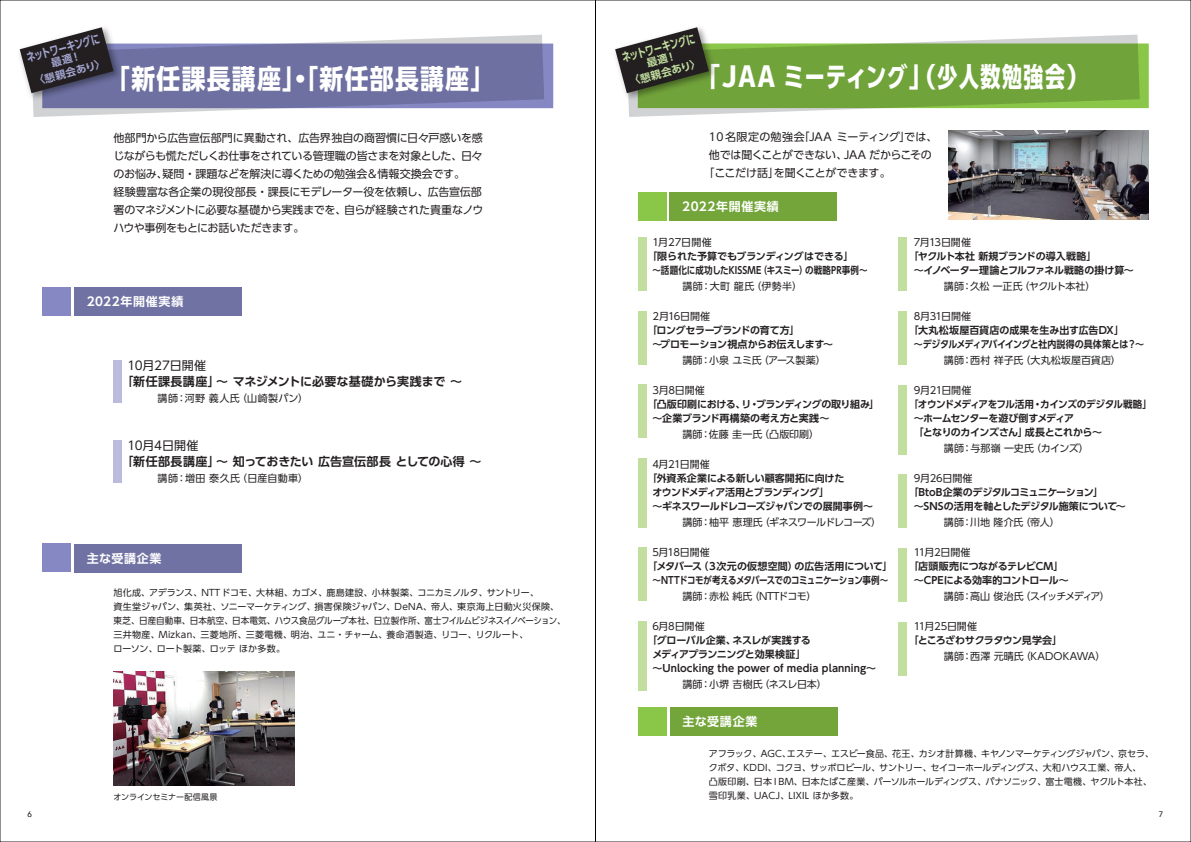
<style>
.page{position:relative;width:1191px;height:842px;background:#fff}
.page>*{position:absolute;margin:0;border:0;box-sizing:border-box;transform-origin:0 0}
.t1{font:700 27px "UD Shin Go C Osez Pr 6";letter-spacing:.05em;color:#fff;scale:1.06 1}
.t2{font:700 27px "UD Shin Go C Oniz Pr 6";letter-spacing:.05em;color:#fff}
.t3{font:700 12px "UD Shin Go Pro De";color:#231f20}
.t4{font:700 12px "UD Shin Go Pro De";letter-spacing:.055em;color:#fff}
.t5{font:12px "UD Shin Go Pro";letter-spacing:-.01em;color:#231f20}
.t6{font:12px "UD Shin Go C Osez Pr 6 De B";color:#a4a6d2}
.t7{font:12px "UD Shin Go C Osez Pr 6 De B";color:#c3dfa0}
.t8{font:11px/18px "UD Shin Go Pro";letter-spacing:-.02em;color:#231f20}
.t9{font:11px "UD Shin Go Pro";letter-spacing:.01em;color:#231f20}
.t10{font:700 10.4px "UD Shin Go Pro De";color:#a4a6d2}
.t11{font:700 10.4px "UD Shin Go Pro De";color:#c3dfa0}
.t12{font:700 10px/14px "UD Shin Go Pro De";letter-spacing:-.03em;color:#231f20}
.t13{font:10px "UD Shin Go Pro";letter-spacing:-.01em;color:#231f20}
.t14{font:700 10px/14px "UD Shin Go Pro De";letter-spacing:.005em;color:#231f20}
.t15{font:700 10px/14px "UD Shin Go Pro De";letter-spacing:-.05em;color:#231f20;scale:.96 1}
.t16{font:10px "UD Shin Go Pro";letter-spacing:.01em;color:#231f20}
.t17{font:10px "UD Shin Go Pro";letter-spacing:-.05em;color:#231f20}
.t18{font:10px "UD Shin Go Pro";letter-spacing:-.035em;color:#231f20}
.t19{font:10px "UD Shin Go Pro";letter-spacing:-.055em;color:#231f20}
.t20{font:10px "UD Shin Go Pro";letter-spacing:-.115em;color:#231f20}
.t21{font:10px "UD Shin Go Pro";letter-spacing:.04em;color:#231f20}
.t22{font:10px "UD Shin Go Pro";letter-spacing:.035em;color:#231f20}
.t23{font:10px "UD Shin Go Pro";letter-spacing:-.04em;color:#231f20}
.t24{font:10px "UD Shin Go Pro";letter-spacing:-.03em;color:#231f20}
.t25{font:9px/14px "UD Shin Go Pro";letter-spacing:-.005em;color:#231f20}
.t26{font:8px "UD Shin Go Pro";letter-spacing:-.01em;color:#231f20}
.t27{font:500 8px "Avenir";color:#231f20}
</style>
<div class="page">
<svg style="left:33px;top:35px;width:511px;height:82px;fill:#6d70a1"></svg>
<svg style="left:628px;top:35px;width:511px;height:82px;fill:#71a33b"></svg>
<img style="left:948px;top:130px;width:200px;height:89px">
<img style="left:113px;top:671px;width:181px;height:114px">
<div style="left:74px;top:288px;width:168px;height:28px;background:#7072a3"></div>
<div style="left:42px;top:287px;width:29px;height:29px;background:#8588c2"></div>
<div style="left:74px;top:544px;width:168px;height:28px;background:#7072a3"></div>
<div style="left:42px;top:543px;width:29px;height:29px;background:#8588c2"></div>
<div style="left:669px;top:192px;width:168px;height:29px;background:#73a53a"></div>
<div style="left:638px;top:192px;width:28px;height:28px;background:#8ac648"></div>
<div style="left:670px;top:707px;width:167px;height:29px;background:#73a53a"></div>
<div style="left:638px;top:707px;width:28px;height:28px;background:#8ac648"></div>
<div style="left:898px;top:237px;width:9px;height:54px;background:#c3dfa0"></div>
<div style="left:898px;top:311px;width:9px;height:54px;background:#c3dfa0"></div>
<div style="left:898px;top:474px;width:9px;height:54px;background:#c3dfa0"></div>
<div style="left:898px;top:548px;width:9px;height:54px;background:#c3dfa0"></div>
<div style="left:898px;top:622px;width:9px;height:54px;background:#c3dfa0"></div>
<div style="left:898px;top:385px;width:9px;height:69px;background:#c3dfa0"></div>
<div style="left:638px;top:237px;width:8px;height:54px;background:#c3dfa0"></div>
<div style="left:638px;top:311px;width:8px;height:53px;background:#c3dfa0"></div>
<div style="left:638px;top:385px;width:8px;height:53px;background:#c3dfa0"></div>
<div style="left:638px;top:458px;width:8px;height:69px;background:#c3dfa0"></div>
<div style="left:638px;top:621px;width:8px;height:69px;background:#c3dfa0"></div>
<div style="left:638px;top:547px;width:8px;height:54px;background:#c3dfa0"></div>
<div style="left:113px;top:360px;width:9px;height:43px;background:#babbdd"></div>
<div style="left:113px;top:440px;width:9px;height:43px;background:#babbdd"></div>
<img style="left:19px;top:35px;width:106px;height:70px">
<img style="left:625px;top:35px;width:95px;height:70px">
<hr style="left:595px;top:0;width:1px;height:842px;background:#000">
<svg style="left:20px;top:27px;width:93px;height:66px"></svg>
<svg style="left:615px;top:27px;width:94px;height:66px"></svg>
<h2 class="t6" style="left:24px;top:48px;width:80px;rotate:-15deg">ネットワーキングに</h2>
<p class="t10" style="left:32px;top:73px;width:74px;rotate:-15deg">〈懇親会あり〉</p>
<h2 class="t7" style="left:620px;top:48px;width:80px;rotate:-15deg">ネットワーキングに</h2>
<p class="t11" style="left:628px;top:73px;width:74px;rotate:-15deg">〈懇親会あり〉</p>
<h1 class="t2" style="left:106px;top:57px;width:389px">「新任課長講座」・「新任部長講座」</h1>
<h1 class="t1" style="left:700px;top:55px;width:366px">「JAA ミーティング」（少人数勉強会）</h1>
<p class="t8" style="left:113px;top:128px;width:371px">他部門から広告宣伝部門に異動され、広告界独自の商習慣に日々戸惑いを感じながらも慌ただしくお仕事をされている管理職の皆さまを対象とした、日々のお悩み、疑問・課題などを解決に導くための勉強会＆情報交換会です。<br>経験豊富な各企業の現役部長・課長にモデレーター役を依頼し、広告宣伝部署のマネジメントに必要な基礎から実践までを、自らが経験された貴重なノウハウや事例をもとにお話いただきます。</p>
<p class="t9" style="left:709px;top:128px;width:230px">1０名限定の勉強会｢JAA ミーティング｣では、</p>
<p class="t8" style="left:709px;top:145px;width:224px">他では聞くことができない、JAA だからこその</p>
<p class="t8" style="left:703px;top:163px;width:189px">「ここだけ話」を聞くことができます。</p>
<h2 class="t4" style="left:682px;top:197px;width:98px">2022年開催実績</h2>
<h2 class="t4" style="left:87px;top:292px;width:98px">2022年開催実績</h2>
<h2 class="t5" style="left:128px;top:355px;width:80px">10月27日開催</h2>
<h2 class="t3" style="left:128px;top:371px;width:336px">｢新任課長講座」～ マネジメントに必要な基礎から実践まで ～</h2>
<p class="t21" style="left:158px;top:390px;width:152px">講師：河野 義人氏（山崎製パン）</p>
<h2 class="t5" style="left:128px;top:435px;width:72px">10月4日開催</h2>
<h2 class="t3" style="left:128px;top:451px;width:355px">｢新任部長講座」～ 知っておきたい 広告宣伝部長 としての心得 ～</h2>
<p class="t22" style="left:158px;top:470px;width:152px">講師：増田 泰久氏（日産自動車）</p>
<h2 class="t4" style="left:87px;top:548px;width:76px">主な受講企業</h2>
<p class="t25" style="left:113px;top:585px;width:454px">旭化成、アデランス、NTTドコモ、大林組、カゴメ、鹿島建設、小林製薬、コニカミノルタ、サントリー、<br>資生堂ジャパン、集英社、ソニーマーケティング、損害保険ジャパン、DeNA、帝人、東京海上日動火災保険、東芝、日産自動車、日本航空、日本電気、ハウス食品グループ本社、日立製作所、富士フイルムビジネスイノベーション、三井物産、Mizkan、三菱地所、三菱電機、明治、ユニ・チャーム、養命酒製造、リコー、リクルート、<br>ローソン、ロート製薬、ロッテ ほか多数。</p>
<p class="t26" style="left:113px;top:790px;width:106px">オンラインセミナー配信風景</p>
<p class="t13" style="left:652px;top:234px;width:61px">1月27日開催</p>
<p class="t14" style="left:652px;top:249px;width:217px">｢限られた予算でもブランディングはできる」<br>～話題化に成功したKISSME（キスミー）の戦略PR事例～</p>
<p class="t13" style="left:682px;top:278px;width:121px">講師：大町 龍氏（伊勢半）</p>
<p class="t13" style="left:652px;top:308px;width:59px">2月16日開催</p>
<p class="t12" style="left:652px;top:323px;width:182px">｢ロングセラーブランドの育て方」<br>～プロモーション視点からお伝えします～</p>
<p class="t13" style="left:682px;top:352px;width:145px">講師：小泉 ユミ氏（アース製薬）</p>
<p class="t13" style="left:652px;top:382px;width:54px">3月8日開催</p>
<p class="t12" style="left:652px;top:397px;width:228px">｢凸版印刷における、リ・ブランディングの取り組み」～企業ブランド再構築の考え方と実践～</p>
<p class="t16" style="left:682px;top:426px;width:138px">講師：佐藤 圭一氏（凸版印刷）</p>
<p class="t23" style="left:652px;top:456px;width:59px">4月21日開催</p>
<p class="t12" style="left:652px;top:471px;width:222px">｢外資系企業による新しい顧客開拓に向けた<br>オウンドメディア活用とブランディング」<br>～ギネスワールドレコーズジャパンでの展開事例～</p>
<p class="t19" style="left:682px;top:514px;width:200px">講師：柚平 恵理氏（ギネスワールドレコーズ）</p>
<p class="t24" style="left:652px;top:544px;width:59px">5月18日開催</p>
<p class="t12" style="left:652px;top:559px;width:242px">｢メタバース（３次元の仮想空間）の広告活用について」～NTTドコモが考えるメタバースでのコミュニケーション事例～</p>
<p class="t17" style="left:682px;top:588px;width:136px">講師：赤松 純氏（NTTドコモ）</p>
<p class="t13" style="left:652px;top:618px;width:54px">6月8日開催</p>
<p class="t14" style="left:652px;top:633px;width:225px">｢グローバル企業、ネスレが実践する<br>メディアプランニングと効果検証」<br>～Unlocking the power of media planning～</p>
<p class="t13" style="left:682px;top:676px;width:146px">講師：小堺 吉樹氏（ネスレ日本）</p>
<h2 class="t4" style="left:682px;top:712px;width:76px">主な受講企業</h2>
<p class="t18" style="left:913px;top:234px;width:59px">7月13日開催</p>
<p class="t12" style="left:913px;top:249px;width:222px">｢ヤクルト本社 新規ブランドの導入戦略」<br>～イノベーター理論とフルファネル戦略の掛け算～</p>
<p class="t17" style="left:943px;top:278px;width:153px">講師：久松 一正氏（ヤクルト本社）</p>
<p class="t23" style="left:913px;top:308px;width:59px">8月31日開催</p>
<p class="t12" style="left:913px;top:323px;width:232px">｢大丸松坂屋百貨店の成果を生み出す広告DX」<br>～デジタルメディアバイイングと社内説得の具体策とは？～</p>
<p class="t13" style="left:943px;top:352px;width:178px">講師：西村 祥子氏（大丸松坂屋百貨店）</p>
<p class="t18" style="left:913px;top:382px;width:59px">9月21日開催</p>
<p class="t15" style="left:913px;top:397px;width:250px">｢オウンドメディアをフル活用・カインズのデジタル戦略」～ホームセンターを遊び倒すメディア<br>「となりのカインズさん」成長とこれから～</p>
<p class="t13" style="left:943px;top:440px;width:146px">講師：与那嶺 一史氏（カインズ）</p>
<p class="t13" style="left:913px;top:470px;width:60px">9月26日開催</p>
<p class="t12" style="left:913px;top:485px;width:213px">｢BtoB企業のデジタルコミュニケーション」～SNSの活用を軸としたデジタル施策について～</p>
<p class="t13" style="left:943px;top:514px;width:117px">講師：川地 隆介氏（帝人）</p>
<p class="t18" style="left:913px;top:544px;width:58px">11月2日開催</p>
<p class="t12" style="left:913px;top:559px;width:156px">｢店頭販売につながるテレビCM」～CPEによる効率的コントロール～</p>
<p class="t20" style="left:943px;top:588px;width:167px">講師：高山 俊治氏（スイッチメディア）</p>
<p class="t18" style="left:913px;top:618px;width:65px">11月25日開催</p>
<p class="t12" style="left:913px;top:633px;width:150px">｢ところざわサクラタウン見学会」</p>
<p class="t16" style="left:943px;top:648px;width:163px">講師：西澤 元晴氏（KADOKAWA）</p>
<p class="t25" style="left:709px;top:747px;width:447px">アフラック、AGC、エステー、エスビー食品、花王、カシオ計算機、キヤノンマーケティングジャパン、京セラ、クボタ、KDDI、コクヨ、サッポロビール、サントリー、セイコーホールディングス、大和ハウス工業、帝人、<br>凸版印刷、日本ＩBM、日本たばこ産業、パーソルホールディングス、パナソニック、富士電機、ヤクルト本社、雪印乳業、UACJ、LIXIL ほか多数。</p>
<p class="t27" style="left:27px;top:808px;width:6px">6</p>
<p class="t27" style="left:1159px;top:808px;width:6px">7</p>
</div>
